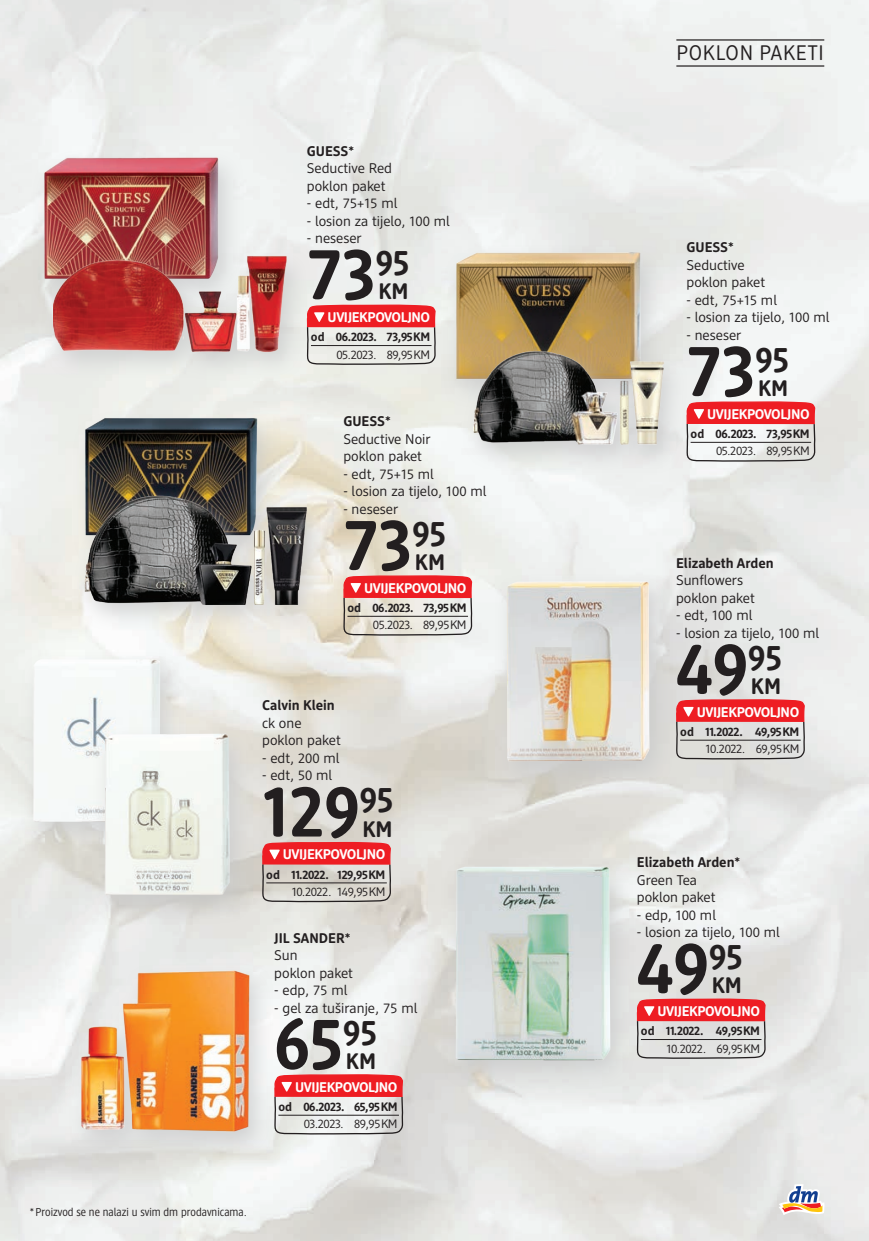
<style>
.page{position:relative;width:869px;height:1241px;background:#fff}
.page>*{position:absolute;margin:0;border:0;box-sizing:border-box;transform-origin:0 0}
.t1{font:700 72.8px "DM Brand";color:#231f20}
.t2{font:700 22.4px "DM Brand";color:#231f20}
.t3{font:21px "DM Brand";letter-spacing:.04em;color:#231f20}
.t4{font:14px/17.5px "DM Support";color:#231f20}
.t5{font:700 14px "DM Support";letter-spacing:-.03em;color:#fff}
.t6{font:700 14px "DM Support";color:#231f20}
.t7{font:700 12.25px "DM Support";letter-spacing:-.04em;color:#231f20}
.t8{font:12.25px "DM Support";letter-spacing:-.04em;color:#231f20}
.t9{font:11.38px "DM Intelligence";color:#231f20}
</style>
<div class="page">
<img style="left:0;top:0;width:868px;height:1240px">
<svg style="left:778px;top:1183px;width:46px;height:31px"></svg>
<hr style="left:676px;top:39px;width:147px;height:2px;background:#231f20">
<hr style="left:676px;top:65px;width:147px;height:2px;background:#231f20">
<svg style="left:261px;top:841px;width:130px;height:61px;background:#d98e8c"></svg>
<svg style="left:311px;top:304px;width:125px;height:62px;background:#e39b9a"></svg>
<svg style="left:279px;top:1073px;width:125px;height:62px"></svg>
<svg style="left:678px;top:698px;width:127px;height:62px;background:#dd9495"></svg>
<svg style="left:342px;top:574px;width:131px;height:62px;background:#e29895"></svg>
<svg style="left:688px;top:400px;width:127px;height:62px"></svg>
<svg style="left:635px;top:997px;width:131px;height:62px;background:#dd9597"></svg>
<div style="left:442px;top:858px;width:192px;height:231px;background:#c8c9ca;opacity:.75"></div>
<img style="left:438px;top:850px;width:189px;height:224px">
<img style="left:51px;top:940px;width:228px;height:227px">
<div style="left:493px;top:572px;width:181px;height:218px;background:#c8c9ca;opacity:.75"></div>
<img style="left:477px;top:559px;width:201px;height:225px">
<div style="left:20px;top:650px;width:165px;height:201px;background:#c8c9ca;opacity:.75"></div>
<img style="left:23px;top:652px;width:145px;height:176px">
<div style="left:92px;top:725px;width:163px;height:199px;background:#c8c9ca;opacity:.75"></div>
<img style="left:94px;top:726px;width:144px;height:176px">
<img style="left:72px;top:401px;width:202px;height:85px">
<div style="left:31px;top:148px;width:213px;height:161px;background:#c8c9ca;opacity:.75"></div>
<img style="left:30px;top:140px;width:201px;height:154px">
<div style="left:443px;top:244px;width:223px;height:165px;background:#e8e9e6"></div>
<img style="left:438px;top:236px;width:214px;height:153px">
<div style="left:41px;top:248px;width:270px;height:133px;background:#c8c9ca;opacity:.75"></div>
<img style="left:54px;top:242px;width:241px;height:121px">
<div style="left:461px;top:342px;width:227px;height:132px;background:#c8c9ca;opacity:.75"></div>
<img style="left:471px;top:334px;width:199px;height:119px">
<div style="left:72px;top:487px;width:259px;height:147px;background:#c8c9ca;opacity:.75"></div>
<img style="left:68px;top:486px;width:256px;height:151px">
<p class="t6" style="left:307px;top:142px;width:49px">GUESS*</p>
<p class="t4" style="left:307px;top:159px;width:87px">Seductive Red poklon paket</p>
<p class="t4" style="left:307px;top:194px;width:92px">- edt, 75+15 ml</p>
<p class="t4" style="left:307px;top:211px;width:144px">- losion za tijelo, 100 ml</p>
<p class="t4" style="left:307px;top:229px;width:56px">- neseser</p>
<p class="t1" style="left:307px;top:228px;width:104px">73<sup>95</sup></p>
<p class="t2" style="left:378px;top:277px;width:32px">KM</p>
<p class="t5" style="left:327px;top:308px;width:104px">UVIJEKPOVOLJNO</p>
<p class="t7" style="left:311px;top:329px;width:121px">od 06.2023. 73,95KM</p>
<p class="t8" style="left:336px;top:346px;width:95px">05.2023. 89,95KM</p>
<p class="t6" style="left:343px;top:412px;width:49px">GUESS*</p>
<p class="t4" style="left:343px;top:430px;width:89px">Seductive Noir poklon paket</p>
<p class="t4" style="left:343px;top:465px;width:92px">- edt, 75+15 ml</p>
<p class="t4" style="left:343px;top:482px;width:144px">- losion za tijelo, 100 ml</p>
<p class="t4" style="left:343px;top:500px;width:56px">- neseser</p>
<p class="t1" style="left:343px;top:498px;width:104px">73<sup>95</sup></p>
<p class="t2" style="left:415px;top:548px;width:32px">KM</p>
<p class="t5" style="left:364px;top:579px;width:104px">UVIJEKPOVOLJNO</p>
<p class="t7" style="left:347px;top:600px;width:121px">od 06.2023. 73,95KM</p>
<p class="t8" style="left:372px;top:617px;width:95px">05.2023. 89,95KM</p>
<p class="t6" style="left:262px;top:696px;width:74px">Calvin Klein</p>
<p class="t4" style="left:262px;top:713px;width:80px">ck one poklon paket</p>
<p class="t4" style="left:262px;top:748px;width:79px">- edt, 200 ml</p>
<p class="t4" style="left:262px;top:766px;width:72px">- edt, 50 ml</p>
<p class="t1" style="left:262px;top:765px;width:133px">129<sup>95</sup></p>
<p class="t2" style="left:362px;top:814px;width:32px">KM</p>
<p class="t5" style="left:283px;top:845px;width:104px">UVIJEKPOVOLJNO</p>
<p class="t7" style="left:266px;top:866px;width:121px">od 11.2022. 129,95KM</p>
<p class="t8" style="left:291px;top:883px;width:95px">10.2022. 149,95KM</p>
<p class="t6" style="left:274px;top:928px;width:78px">JIL SANDER*</p>
<p class="t4" style="left:274px;top:946px;width:80px">Sun<br>poklon paket</p>
<p class="t4" style="left:274px;top:981px;width:75px">- edp, 75 ml</p>
<p class="t4" style="left:274px;top:998px;width:144px">- gel za tuširanje, 75 ml</p>
<p class="t1" style="left:274px;top:997px;width:104px">65<sup>95</sup></p>
<p class="t2" style="left:346px;top:1046px;width:32px">KM</p>
<p class="t5" style="left:295px;top:1077px;width:104px">UVIJEKPOVOLJNO</p>
<p class="t7" style="left:278px;top:1098px;width:121px">od 06.2023. 65,95KM</p>
<p class="t8" style="left:304px;top:1116px;width:95px">03.2023. 89,95KM</p>
<p class="t9" style="left:30px;top:1204px;width:218px">*Proizvod se ne nalazi u svim dm prodavnicama.</p>
<p class="t3" style="left:676px;top:40px;width:149px">POKLON PAKETI</p>
<p class="t6" style="left:686px;top:239px;width:49px">GUESS*</p>
<p class="t4" style="left:686px;top:256px;width:80px">Seductive poklon paket</p>
<p class="t4" style="left:686px;top:291px;width:92px">- edt, 75+15 ml</p>
<p class="t4" style="left:686px;top:308px;width:144px">- losion za tijelo, 100 ml</p>
<p class="t4" style="left:686px;top:326px;width:56px">- neseser</p>
<p class="t1" style="left:686px;top:324px;width:104px">73<sup>95</sup></p>
<p class="t2" style="left:757px;top:374px;width:32px">KM</p>
<p class="t5" style="left:706px;top:405px;width:104px">UVIJEKPOVOLJNO</p>
<p class="t7" style="left:690px;top:426px;width:121px">od 06.2023. 73,95KM</p>
<p class="t8" style="left:715px;top:443px;width:95px">05.2023. 89,95KM</p>
<p class="t6" style="left:675px;top:554px;width:99px">Elizabeth Arden</p>
<p class="t4" style="left:675px;top:571px;width:80px">Sunflowers poklon paket</p>
<p class="t4" style="left:675px;top:606px;width:78px">- edt, 100 ml</p>
<p class="t4" style="left:675px;top:623px;width:144px">- losion za tijelo, 100 ml</p>
<p class="t1" style="left:675px;top:622px;width:107px">49<sup>95</sup></p>
<p class="t2" style="left:750px;top:671px;width:32px">KM</p>
<p class="t5" style="left:696px;top:702px;width:104px">UVIJEKPOVOLJNO</p>
<p class="t7" style="left:679px;top:723px;width:121px">od 11.2022. 49,95KM</p>
<p class="t8" style="left:705px;top:741px;width:95px">10.2022. 69,95KM</p>
<p class="t6" style="left:636px;top:853px;width:105px">Elizabeth Arden*</p>
<p class="t4" style="left:636px;top:870px;width:80px">Green Tea poklon paket</p>
<p class="t4" style="left:636px;top:905px;width:81px">- edp, 100 ml</p>
<p class="t4" style="left:636px;top:922px;width:144px">- losion za tijelo, 100 ml</p>
<p class="t1" style="left:636px;top:921px;width:107px">49<sup>95</sup></p>
<p class="t2" style="left:711px;top:971px;width:32px">KM</p>
<p class="t5" style="left:657px;top:1001px;width:104px">UVIJEKPOVOLJNO</p>
<p class="t7" style="left:640px;top:1022px;width:121px">od 11.2022. 49,95KM</p>
<p class="t8" style="left:666px;top:1040px;width:95px">10.2022. 69,95KM</p>
</div>
